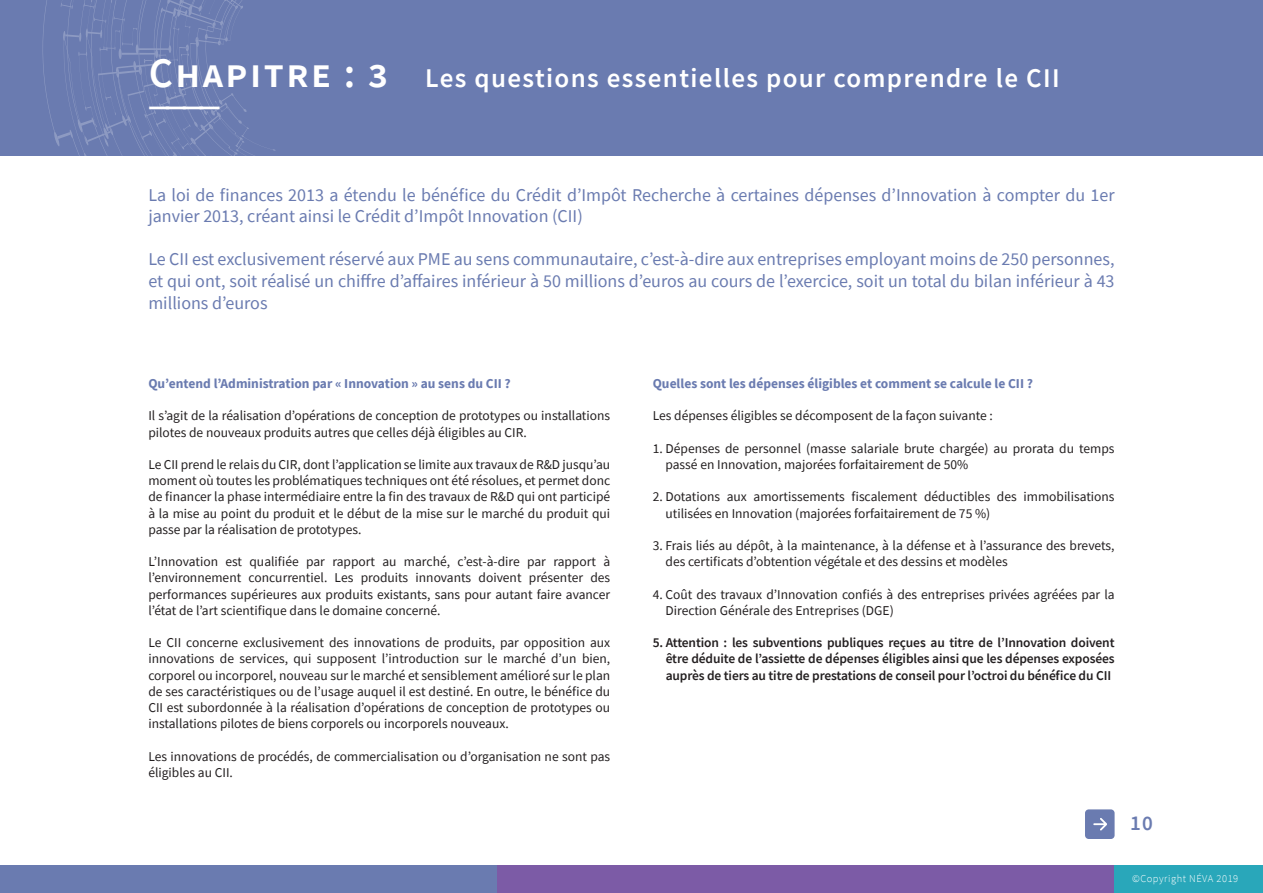
<style>
.page{position:relative;width:1263px;height:893px;background:#fff}
.page>*{position:absolute;margin:0;border:0;box-sizing:border-box;transform-origin:0 0}
.t1{font:600 42px "Source Sans Pro";color:#fff}
.t2{font:600 27px "Source Sans Pro";letter-spacing:.05em;color:#fff}
.t3{font:600 21px "Source Sans Pro";color:#6a7bb0}
.t4{font:18px/21.6px "Source Sans Pro";color:#6a7bb0}
.t5{font:13.5px/16.2px "Source Sans Pro";color:#231f20}
.t6{font:600 13.5px/16.2px "Source Sans Pro";letter-spacing:-.01em;color:#231f20;text-align:justify}
.t7{font:700 13.5px "Source Sans Pro";color:#6a7bb0}
.t8{font:300 10.5px "Source Sans Pro";letter-spacing:.05em;color:#fff}
</style>
<div class="page">
<div style="left:0;top:0;width:1263px;height:155px;background:#6a7bb0"></div>
<svg style="left:41px;top:0;width:280px;height:156px"></svg>
<div style="left:0;top:865px;width:1263px;height:28px;background:#6a7bb0"></div>
<div style="left:497px;top:865px;width:766px;height:28px;background:#7c5ba6"></div>
<div style="left:1114px;top:865px;width:149px;height:28px;background:#29a7ba"></div>
<svg style="left:1085px;top:809px;width:29px;height:30px"></svg>
<p class="t1" style="left:149px;top:45px;width:241px">Chapitre : 3</p>
<p class="t1" style="left:149px;top:62px;width:73px">____</p>
<p class="t2" style="left:425px;top:61px;width:636px">Les questions essentielles pour comprendre le CII</p>
<p class="t4" style="left:148px;top:184px;width:968px">La loi de finances 2013 a étendu le bénéfice du Crédit d’Impôt Recherche à certaines dépenses d’Innovation à compter du 1er janvier 2013, créant ainsi le Crédit d’Impôt Innovation (CII)</p>
<p class="t4" style="left:148px;top:249px;width:968px;text-align:justify">Le CII est exclusivement réservé aux PME au sens communautaire, c’est-à-dire aux entreprises employant moins de 250 personnes, et qui ont, soit réalisé un chiffre d’affaires inférieur à 50 millions d’euros au cours de l’exercice, soit un total du bilan inférieur à 43 millions d’euros</p>
<p class="t7" style="left:148px;top:374px;width:364px">Qu’entend l’Administration par « Innovation » au sens du CII ?</p>
<p class="t5" style="left:148px;top:408px;width:463px">Il s’agit de la réalisation d’opérations de conception de prototypes ou installations pilotes de nouveaux produits autres que celles déjà éligibles au CIR.</p>
<p class="t5" style="left:148px;top:456px;width:463px;text-align:justify">Le CII prend le relais du CIR, dont l’application se limite aux travaux de R&amp;D jusqu’au moment où toutes les problématiques techniques ont été résolues, et permet donc de financer la phase intermédiaire entre la fin des travaux de R&amp;D qui ont participé à la mise au point du produit et le début de la mise sur le marché du produit qui passe par la réalisation de prototypes.</p>
<p class="t5" style="left:148px;top:553px;width:463px;text-align:justify">L’Innovation est qualifiée par rapport au marché, c’est-à-dire par rapport à l’environnement concurrentiel. Les produits innovants doivent présenter des performances supérieures aux produits existants, sans pour autant faire avancer l’état de l’art scientifique dans le domaine concerné.</p>
<p class="t5" style="left:148px;top:634px;width:463px;text-align:justify">Le CII concerne exclusivement des innovations de produits, par opposition aux innovations de services, qui supposent l’introduction sur le marché d’un bien, corporel ou incorporel, nouveau sur le marché et sensiblement amélioré sur le plan de ses caractéristiques ou de l’usage auquel il est destiné. En outre, le bénéfice du CII est subordonnée à la réalisation d’opérations de conception de prototypes ou installations pilotes de biens corporels ou incorporels nouveaux.</p>
<p class="t5" style="left:148px;top:748px;width:463px">Les innovations de procédés, de commercialisation ou d’organisation ne sont pas éligibles au CII.</p>
<p class="t7" style="left:653px;top:374px;width:382px">Quelles sont les dépenses éligibles et comment se calcule le CII ?</p>
<p class="t5" style="left:653px;top:408px;width:342px">Les dépenses éligibles se décomposent de la façon suivante :</p>
<p class="t5" style="left:665px;top:440px;width:451px;text-indent:-13px">1. Dépenses de personnel (masse salariale brute chargée) au prorata du temps passé en Innovation, majorées forfaitairement de 50%</p>
<p class="t5" style="left:665px;top:489px;width:451px;text-indent:-13px">2. Dotations aux amortissements fiscalement déductibles des immobilisations utilisées en Innovation (majorées forfaitairement de 75 %)</p>
<p class="t5" style="left:665px;top:537px;width:451px;text-indent:-13px">3. Frais liés au dépôt, à la maintenance, à la défense et à l’assurance des brevets, des certificats d’obtention végétale et des dessins et modèles</p>
<p class="t5" style="left:665px;top:586px;width:451px;text-indent:-13px">4. Coût des travaux d’Innovation confiés à des entreprises privées agréées par la<br>Direction Générale des Entreprises (DGE)</p>
<p class="t6" style="left:666px;top:634px;width:450px;text-indent:-13px">5. Attention : les subventions publiques reçues au titre de l’Innovation doivent être déduite de l’assiette de dépenses éligibles ainsi que les dépenses exposées auprès de tiers au titre de prestations de conseil pour l’octroi du bénéfice du CII</p>
<p class="t3" style="left:1130px;top:809px;width:24px">10</p>
<p class="t8" style="left:1132px;top:872px;width:108px">©Copyright NÉVA 2019</p>
</div>
